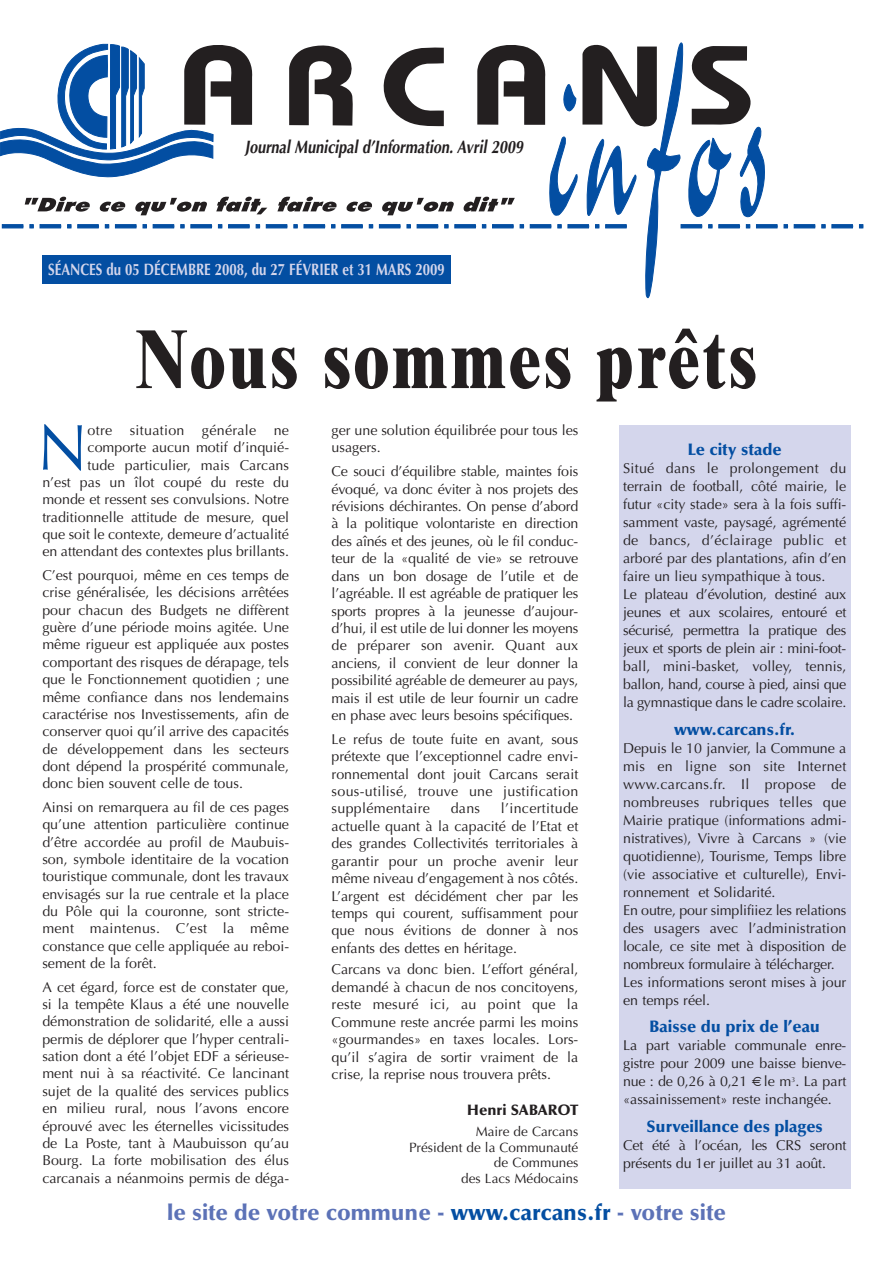
<style>
.page{position:relative;width:893px;height:1263px;background:#fff}
.page>*{position:absolute;margin:0;border:0;box-sizing:border-box;transform-origin:0 0}
.t1{font:800 81px "Times";letter-spacing:.05em;color:#231f20;scale:.8 1}
.t2{font:64.8px "Optima";color:#034ea2}
.t3{font:900 22.5px "Optima";color:#5c72b7}
.t4{font:italic 700 18px "Optima";color:#231f20;scale:.8 1}
.t5{font:900 16.5px "Optima";color:#034ea2}
.t6{font:700 16.5px "Optima";color:#d4d6ec;scale:.8 1}
.t7{font:900 15px "Optima";color:#231f20}
.t8{font:14.25px/17.4px "Optima";color:#231f20;text-align:justify}
.t9{font:13.5px/15.5px "Optima";color:#231f20;text-align:right}
.s1{color:#034ea2}
</style>
<div class="page">
<div style="left:618px;top:425px;width:232px;height:764px;background:#d4d6ec"></div>
<svg style="left:0;top:43px;width:863px;height:255px"></svg>
<div style="left:42px;top:255px;width:409px;height:29px;background:#034ea2"></div>
<p class="t4" style="left:245px;top:139px;width:353px">Journal Municipal d’Information.Avril 2009</p>
<p class="t6" style="left:48px;top:263px;width:497px">SÉANCES du 05 DÉCEMBRE 2008, du 27 FÉVRIER et 31 MARS 2009</p>
<h1 class="t1" style="left:136px;top:330px;width:776px">Nous sommes prêts</h1>
<p class="t8" style="left:331px;top:423px;width:248px">ger une solution équilibrée pour tous les usagers.</p>
<p class="t8" style="left:331px;top:464px;width:248px">Ce souci d’équilibre stable, maintes fois évoqué, va donc éviter à nos projets des révisions déchirantes. On pense d’abord à la politique volontariste en direction des aînés et des jeunes, où le fil conduc&shy;teur de la «qualité de vie» se retrouve dans un bon dosage de l’utile et de l’agréable. Il est agréable de pratiquer les sports propres à la jeunesse d’aujour&shy;d’hui, il est utile de lui donner les moyens de préparer son avenir. Quant aux anciens, il convient de leur donner la possibilité agréable de demeurer au pays, mais il est utile de leur fournir un cadre en phase avec leurs besoins spécifiques.</p>
<p class="t8" style="left:331px;top:732px;width:248px">Le refus de toute fuite en avant, sous prétexte que l’exceptionnel cadre envi&shy;ronnemental dont jouit Carcans serait sous-utilisé, trouve une justification supplémentaire</p>
<h2 class="t2" style="left:37px;top:421px;width:52px">N</h2>
<p class="t8" style="left:42px;top:423px;width:248px;text-align:right">otre situation générale ne comporte aucun motif d’inquié-<br>tude particulier, mais Carcans<br>n’est pas un îlot coupé du reste du monde et ressent ses convulsions. Notre traditionnelle attitude de mesure, quel que soit le contexte, demeure d’actualité en attendant des contextes plus brillants.</p>
<p class="t8" style="left:42px;top:568px;width:248px">C’est pourquoi, même en ces temps de crise généralisée, les décisions arrêtées pour chacun des Budgets ne diffèrent guère d’une période moins agitée. Une même rigueur est appliquée aux postes comportant des risques de dérapage, tels que le Fonctionnement quotidien ; une même confiance dans nos lendemains caractérise nos Investissements, afin de conserver quoi qu’il arrive des capacités de développement dans les secteurs dont dépend la prospérité communale, donc bien souvent celle de tous.</p>
<p class="t8" style="left:42px;top:800px;width:248px">Ainsi on remarquera au fil de ces pages qu’une attention particulière continue d’être accordée au profil de Maubuis&shy;son, symbole identitaire de la vocation touristique communale, dont les travaux envisagés sur la rue centrale et la place du Pôle qui la couronne, sont stricte&shy;ment maintenus. C’est la même constance que celle appliquée au reboi&shy;sement de la forêt.</p>
<p class="t8" style="left:42px;top:980px;width:248px">A cet égard, force est de constater que, si la tempête Klaus a été une nouvelle démonstration de solidarité, elle a aussi permis de déplorer que l’hyper centrali&shy;sation dont a été l’objet EDF a sérieuse&shy;ment nui à sa réactivité. Ce lancinant sujet de la qualité des services publics en milieu rural, nous l’avons encore éprouvé avec les éternelles vicissitudes de La Poste, tant à Maubuisson qu’au Bourg. La forte mobilisation des élus carcanais a néanmoins permis de déga-</p>
<p class="t5" style="left:687px;top:443px;width:95px">Le city stade</p>
<p class="t8" style="left:623px;top:461px;width:225px;line-height:18px;text-align:left">Situé dans le prolongement du terrain de football, côté mairie, le futur «city stade» sera à la fois suffi&shy;samment vaste, paysagé, agrémenté de bancs, d’éclairage public et arboré par des plantations, afin d’en faire un lieu sympathique à tous.<br>Le plateau d’évolution, destiné aux jeunes et aux scolaires, entouré et sécurisé, permettra la pratique des jeux et sports de plein air : mini-foot&shy;ball, mini-basket, volley, tennis, ballon, hand, course à pied, ainsi que la gymnastique dans le cadre scolaire.</p>
<p class="t5" style="left:674px;top:722px;width:123px">www.carcans.fr.</p>
<p class="t8" style="left:623px;top:740px;width:225px;line-height:18px;text-align:left">Depuis le 10 janvier, la Commune a mis en ligne son site Internet www.carcans.fr. Il propose de nombreuses rubriques telles que Mairie pratique (informations admi&shy;nistratives), Vivre à Carcans » (vie quotidienne), Tourisme, Temps libre (vie associative et culturelle), Envi&shy;ronnement et Solidarité.<br>En outre, pour simplifiiez les relations des usagers avec l’administration locale, ce site met à disposition de nombreux formulaire à télécharger.<br>Les informations seront mises à jour en temps réel.</p>
<p class="t5" style="left:649px;top:1020px;width:172px">Baisse du prix de l’eau</p>
<p class="t8" style="left:623px;top:1038px;width:225px;line-height:18px">La part variable communale enre&shy;gistre pour 2009 une baisse bienve&shy;nue : de 0,26 à 0,21 le m<sup>3</sup>. La part «assainissement» reste inchangée.</p>
<p class="t5" style="left:646px;top:1120px;width:178px">Surveillance des plages</p>
<p class="t8" style="left:623px;top:1138px;width:225px;line-height:18px">Cet été à l’océan, les CRS seront présents du 1er juillet au 31 août.</p>
<p class="t8" style="left:331px;top:801px;width:248px;text-indent:169px">l’incertitude actuelle quant à la capacité de l’Etat et des grandes Collectivités territoriales à garantir pour un proche avenir leur même niveau d’engagement à nos côtés.<br>L’argent est décidément cher par les temps qui courent, suffisamment pour que nous évitions de donner à nos enfants des dettes en héritage.</p>
<p class="t8" style="left:331px;top:962px;width:248px">Carcans va donc bien. L’effort général, demandé à chacun de nos concitoyens, reste mesuré ici, au point que la Commune reste ancrée parmi les moins «gourmandes» en taxes locales. Lors&shy;qu’il s’agira de sortir vraiment de la crise, la reprise nous trouvera prêts.</p>
<p class="t7" style="left:467px;top:1104px;width:112px">Henri SABAROT</p>
<p class="t9" style="left:409px;top:1125px;width:171px">Maire de Carcans<br>Président de la Communauté de Communes<br>des Lacs Médocains</p>
<h3 class="t3" style="left:167px;top:1203px;width:560px">le site de votre commune - <span class="s1">www.carcans.fr</span> - votre site</h3>
<p class="t8" style="left:450px;top:801px;width:31px">dans</p>
</div>
